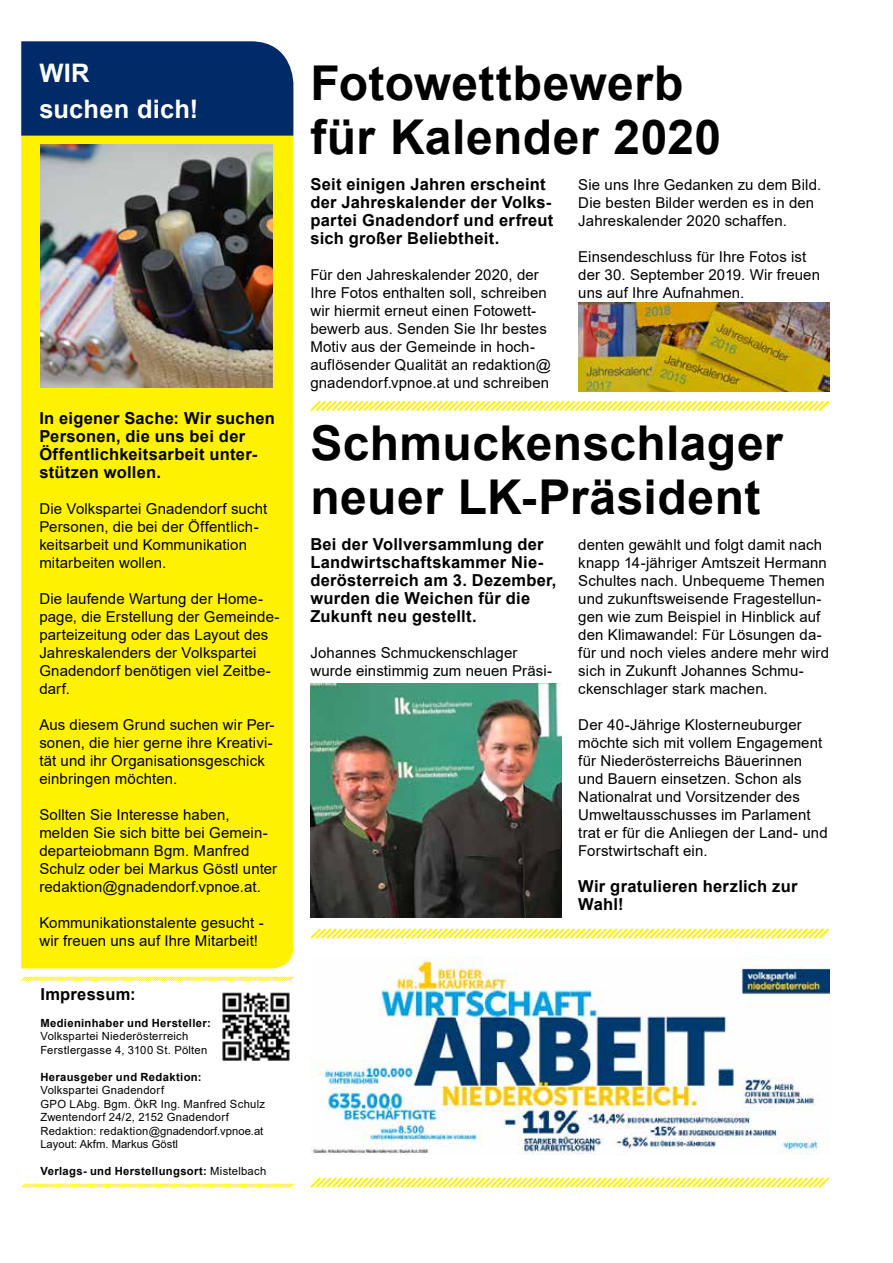
<style>
.page{position:relative;width:893px;height:1263px;background:#fff}
.page>*{position:absolute;margin:0;border:0;box-sizing:border-box;transform-origin:0 0}
.t1{font:700 48px/54px "Arial";letter-spacing:.01em;color:#000}
.t2{font:700 25.5px/36px "Arial";letter-spacing:.01em;color:#fff}
.t3{font:700 16.5px/18px "Arial";letter-spacing:.015em;color:#000}
.t4{font:15px/18px "Arial";letter-spacing:.01em;color:#000}
.t5{font:11.25px/13.5px "Arial";letter-spacing:.025em;color:#000}
.t6{font:700 11.25px "Arial";letter-spacing:.03em;color:#000}
.s1{font-weight:400}
</style>
<div class="page">
<div style="left:21px;top:41px;width:272px;height:95px;background:#002a68"></div>
<div style="left:21px;top:136px;width:272px;height:832px;background:#fff200"></div>
<svg style="left:21px;top:976px;width:273px;height:5px"></svg>
<svg style="left:21px;top:1183px;width:273px;height:5px"></svg>
<img style="left:222px;top:992px;width:68px;height:69px">
<img style="left:40px;top:145px;width:233px;height:243px">
<svg style="left:310px;top:928px;width:520px;height:11px"></svg>
<img style="left:311px;top:957px;width:518px;height:198px">
<img style="left:310px;top:683px;width:251px;height:234px">
<svg style="left:310px;top:400px;width:519px;height:11px"></svg>
<img style="left:578px;top:303px;width:251px;height:88px">
<svg style="left:310px;top:1177px;width:520px;height:11px"></svg>
<h2 class="t2" style="left:39px;top:55px;width:161px">WIR<br>suchen dich!</h2>
<h1 class="t1" style="left:310px;top:56px;width:412px">Fotowettbewerb für Kalender 2020</h1>
<p class="t3" style="left:310px;top:175px;width:244px">Seit einigen Jahren erscheint der Jahreskalender der Volks&shy;partei Gnadendorf und erfreut sich großer Beliebtheit.</p>
<p class="t4" style="left:310px;top:265px;width:242px">Für den Jahreskalender 2020, der Ihre Fotos enthalten soll, schreiben wir hiermit erneut einen Fotowett&shy;bewerb aus. Senden Sie Ihr bestes Motiv aus der Gemeinde in hoch&shy;auflösender Qualität an redaktion@ gnadendorf.vpnoe.at und schreiben</p>
<p class="t4" style="left:578px;top:175px;width:244px">Sie uns Ihre Gedanken zu dem Bild.<br>Die besten Bilder werden es in den<br>Jahreskalender 2020 schaffen.</p>
<p class="t4" style="left:578px;top:247px;width:243px">Einsendeschluss für Ihre Fotos ist der 30. September 2019. Wir freuen uns auf Ihre Aufnahmen.</p>
<p class="t3" style="left:39px;top:409px;width:237px">In eigener Sache: Wir suchen<br>Personen, die uns bei der<br>Öffentlichkeitsarbeit unter&shy;stützen wollen.</p>
<p class="t4" style="left:39px;top:499px;width:229px">Die Volkspartei Gnadendorf sucht<br>Personen, die bei der Öffentlich&shy;keitsarbeit und Kommunikation mitarbeiten wollen.</p>
<p class="t4" style="left:39px;top:589px;width:242px">Die laufende Wartung der Home&shy;page, die Erstellung der Gemeinde&shy;parteizeitung oder das Layout des<br>Jahreskalenders der Volkspartei<br>Gnadendorf benötigen viel Zeitbe&shy;darf.</p>
<p class="t4" style="left:39px;top:715px;width:237px">Aus diesem Grund suchen wir Per&shy;sonen, die hier gerne ihre Kreativi&shy;tät und ihr Organisationsgeschick einbringen möchten.</p>
<p class="t4" style="left:39px;top:805px;width:239px">Sollten Sie Interesse haben, melden Sie sich bitte bei Gemein&shy;departeiobmann Bgm. Manfred<br>Schulz oder bei Markus Göstl unter redaktion@gnadendorf.vpnoe.at.</p>
<p class="t4" style="left:39px;top:913px;width:226px">Kommunikationstalente gesucht - wir freuen uns auf Ihre Mitarbeit!</p>
<p class="t3" style="left:40px;top:985px;width:97px">Impressum:</p>
<p class="t6" style="left:40px;top:1015px;width:172px">Medieninhaber und Hersteller:</p>
<p class="t5" style="left:40px;top:1030px;width:168px">Volkspartei Niederösterreich<br>Ferstlergasse 4, 3100 St. Pölten</p>
<p class="t6" style="left:40px;top:1069px;width:163px">Herausgeber und Redaktion:</p>
<p class="t5" style="left:40px;top:1084px;width:226px">Volkspartei Gnadendorf<br>GPO LAbg. Bgm. ÖkR Ing. Manfred Schulz Zwentendorf 24/2, 2152 Gnadendorf Redaktion: redaktion@gnadendorf.vpnoe.at Layout: Akfm. Markus Göstl</p>
<p class="t6" style="left:40px;top:1163px;width:227px">Verlags- und Herstellungsort: <span class="s1">Mistelbach</span></p>
<h1 class="t1" style="left:310px;top:416px;width:474px">Schmuckenschlager neuer LK-Präsident</h1>
<p class="t3" style="left:310px;top:535px;width:248px">Bei der Vollversammlung der<br>Landwirtschaftskammer Nie&shy;derösterreich am 3. Dezember, wurden die Weichen für die<br>Zukunft neu gestellt.</p>
<p class="t4" style="left:310px;top:643px;width:243px">Johannes Schmuckenschlager wurde einstimmig zum neuen Präsi-</p>
<p class="t4" style="left:578px;top:535px;width:252px">denten gewählt und folgt damit nach knapp 14-jähriger Amtszeit Hermann Schultes nach. Unbequeme Themen und zukunftsweisende Fragestellun&shy;gen wie zum Beispiel in Hinblick auf den Klimawandel: Für Lösungen da&shy;für und noch vieles andere mehr wird sich in Zukunft Johannes Schmu&shy;ckenschlager stark machen.</p>
<p class="t4" style="left:578px;top:715px;width:251px">Der 40-Jährige Klosterneuburger möchte sich mit vollem Engagement für Niederösterreichs Bäuerinnen und Bauern einsetzen. Schon als<br>Nationalrat und Vorsitzender des<br>Umweltausschusses im Parlament trat er für die Anliegen der Land- und<br>Forstwirtschaft ein.</p>
<p class="t3" style="left:578px;top:877px;width:221px">Wir gratulieren herzlich zur<br>Wahl!</p>
</div>
